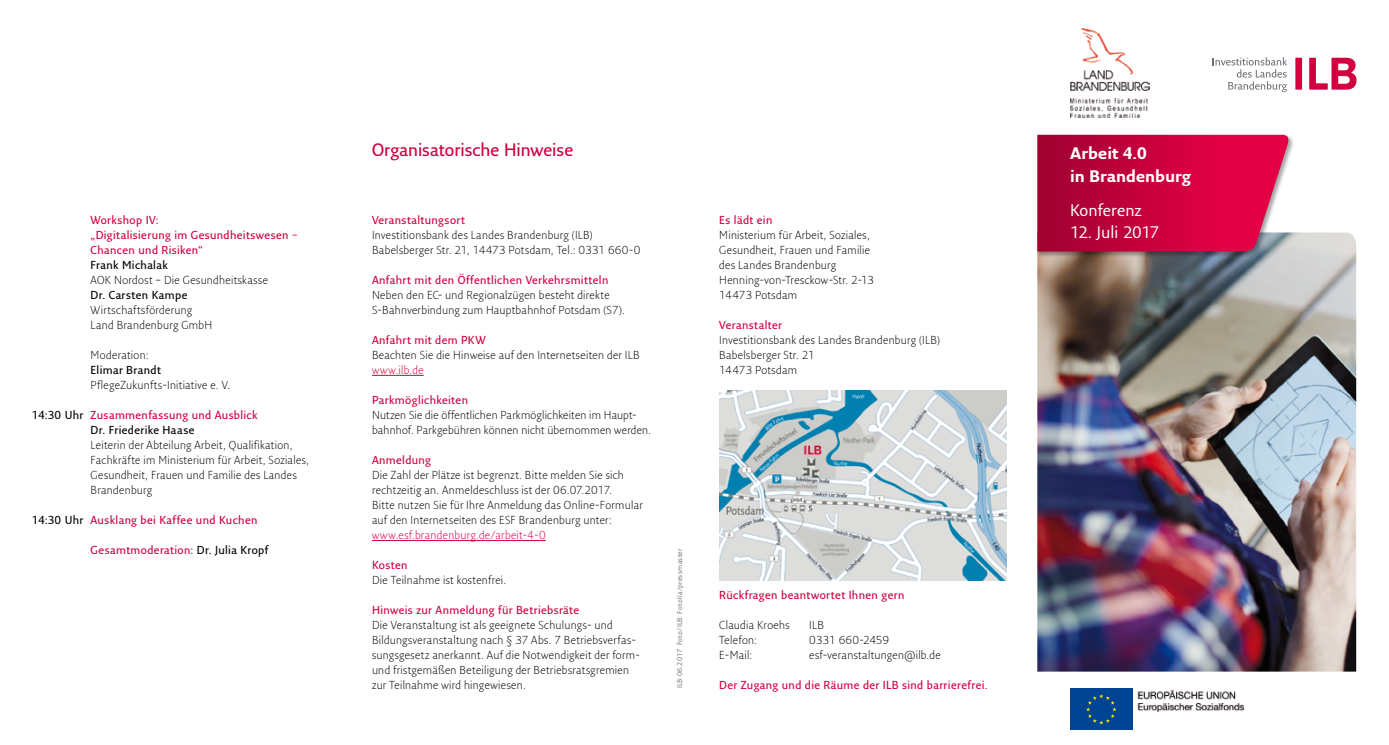
<style>
.page{position:relative;width:1389px;height:745px;background:#fff}
.page>*{position:absolute;margin:0;border:0;box-sizing:border-box;transform-origin:0 0}
.t1{font:600 17.5px "Fresco Sans Plus Pro";color:#d20040}
.t2{font:700 16.25px/22.5px "Fresco Sans Plus Pro";letter-spacing:-.005em;color:#fff}
.t3{font:16.25px "Fresco Sans Plus Pro";letter-spacing:-.025em;color:#fff}
.t4{font:16.25px "Fresco Sans Plus Pro";letter-spacing:-.005em;color:#fff}
.t5{font:300 11.25px/15px "Fresco Sans Plus Pro";letter-spacing:.03em;color:#000}
.t6{font:600 11.25px/15px "Fresco Sans Plus Pro";letter-spacing:.03em;color:#d20041}
.t7{font:600 11.25px/15px "Fresco Sans Plus Pro";letter-spacing:.03em;color:#000;text-align:center}
.t8{font:300 11.25px "Fresco Sans Plus Pro";letter-spacing:.03em;color:#d20041}
.t9{font:300 11.25px "Fresco Sans Plus Pro";letter-spacing:-.01em;color:#000}
.t10{font:6.88px "Fresco Sans Plus Pro";letter-spacing:.045em;color:#707172}
.s1{color:#d20041}
.s2{color:#000}
</style>
<div class="page">
<img style="left:1037px;top:232px;width:319px;height:439px">
<div style="left:1036px;top:133px;width:259px;height:124px;background:#000;opacity:.35"></div>
<svg style="left:1037px;top:135px;width:252px;height:116px;background:#c80d47"></svg>
<svg style="left:1295px;top:58px;width:62px;height:32px"></svg>
<svg style="left:1213px;top:57px;width:74px;height:35px"></svg>
<div style="left:1070px;top:688px;width:62px;height:41px;background:#004494"></div>
<svg style="left:1086px;top:694px;width:31px;height:30px"></svg>
<img style="left:719px;top:390px;width:287px;height:190px">
<hr style="left:372px;top:375px;width:52px;height:1px;background:#d20041">
<hr style="left:372px;top:540px;width:174px;height:1px;background:#d20041">
<img style="left:1070px;top:28px;width:80px;height:89px">
<img style="left:1137px;top:690px;width:108px;height:22px">
<p class="t6" style="left:91px;top:212px;width:209px">Workshop IV:<br>„Digitalisierung im Gesundheitswesen –<br>Chancen und Risiken“</p>
<p class="t7" style="left:91px;top:257px;width:79px">Frank Michalak</p>
<p class="t5" style="left:91px;top:272px;width:179px">AOK Nordost – Die Gesundheitskasse</p>
<p class="t7" style="left:91px;top:287px;width:98px">Dr. Carsten Kampe</p>
<p class="t5" style="left:91px;top:302px;width:123px">Wirtschaftsförderung<br>Land Brandenburg GmbH</p>
<p class="t5" style="left:91px;top:347px;width:59px">Moderation:</p>
<p class="t7" style="left:91px;top:362px;width:72px">Elimar Brandt</p>
<p class="t5" style="left:91px;top:377px;width:141px">PflegeZukunfts-Initiative e. V.</p>
<p class="t7" style="left:32px;top:407px;width:227px">14:30 Uhr <span class="s1">Zusammenfassung und Ausblick<br></span>Dr. Friederike Haase</p>
<p class="t5" style="left:91px;top:437px;width:220px">Leiterin der Abteilung Arbeit, Qualifikation, Fachkräfte im Ministerium für Arbeit, Soziales, Gesundheit, Frauen und Familie des Landes Brandenburg</p>
<p class="t6" style="left:32px;top:512px;width:227px"><span class="s2">14:30 Uhr</span> Ausklang bei Kaffee und Kuchen</p>
<p class="t6" style="left:91px;top:542px;width:179px">Gesamtmoderation: <span class="s2">Dr. Julia Kropf</span></p>
<h1 class="t1" style="left:372px;top:139px;width:203px">Organisatorische Hinweise</h1>
<p class="t6" style="left:372px;top:212px;width:94px">Veranstaltungsort</p>
<p class="t5" style="left:372px;top:227px;width:270px">Investitionsbank des Landes Brandenburg (ILB)<br>Babelsberger Str. 21, 14473 Potsdam, Tel.: 0331 660-0</p>
<p class="t6" style="left:372px;top:272px;width:238px">Anfahrt mit den Öffentlichen Verkehrsmitteln</p>
<p class="t5" style="left:372px;top:287px;width:254px">Neben den EC- und Regionalzügen besteht direkte<br>S-Bahnverbindung zum Hauptbahnhof Potsdam (S7).</p>
<p class="t6" style="left:372px;top:332px;width:115px">Anfahrt mit dem PKW</p>
<p class="t5" style="left:372px;top:347px;width:269px">Beachten Sie die Hinweise auf den Internetseiten der ILB</p>
<p class="t8" style="left:372px;top:362px;width:53px">www.ilb.de</p>
<p class="t6" style="left:372px;top:392px;width:98px">Parkmöglichkeiten</p>
<p class="t5" style="left:372px;top:407px;width:280px">Nutzen Sie die öffentlichen Parkmöglichkeiten im Haupt&shy;bahnhof. Parkgebühren können nicht übernommen werden.</p>
<p class="t6" style="left:372px;top:452px;width:61px">Anmeldung</p>
<p class="t5" style="left:372px;top:467px;width:272px">Die Zahl der Plätze ist begrenzt. Bitte melden Sie sich rechtzeitig an. Anmeldeschluss ist der 06.07.2017.<br>Bitte nutzen Sie für Ihre Anmeldung das Online-Formular auf den Internetseiten des ESF Brandenburg unter:</p>
<p class="t8" style="left:372px;top:527px;width:175px">www.esf.brandenburg.de/arbeit-4-0</p>
<p class="t6" style="left:372px;top:557px;width:37px">Kosten</p>
<p class="t5" style="left:372px;top:572px;width:136px">Die Teilnahme ist kostenfrei.</p>
<p class="t6" style="left:372px;top:602px;width:209px">Hinweis zur Anmeldung für Betriebsräte</p>
<p class="t5" style="left:372px;top:617px;width:269px">Die Veranstaltung ist als geeignete Schulungs- und Bildungsveranstaltung nach § 37 Abs. 7 Betriebsverfas&shy;sungsgesetz anerkannt. Auf die Notwendigkeit der form&shy;und fristgemäßen Beteiligung der Betriebsratsgremien zur Teilnahme wird hingewiesen.</p>
<p class="t10" style="left:675px;top:687px;width:141px;rotate:-90deg">ILB 06.2017 Foto/ILB: Fotolia/pressmaster</p>
<p class="t6" style="left:719px;top:212px;width:55px">Es lädt ein</p>
<p class="t5" style="left:719px;top:227px;width:156px">Ministerium für Arbeit, Soziales,<br>Gesundheit, Frauen und Familie des Landes Brandenburg<br>Henning-von-Tresckow-Str. 2-13<br>14473 Potsdam</p>
<p class="t6" style="left:719px;top:317px;width:64px">Veranstalter</p>
<p class="t5" style="left:719px;top:332px;width:222px">Investitionsbank des Landes Brandenburg (ILB)<br>Babelsberger Str. 21<br>14473 Potsdam</p>
<p class="t6" style="left:719px;top:587px;width:187px">Rückfragen beantwortet Ihnen gern</p>
<p class="t5" style="left:719px;top:617px;width:72px">Claudia Kroehs</p>
<p class="t5" style="left:809px;top:617px;width:16px">ILB</p>
<p class="t5" style="left:719px;top:632px;width:39px">Telefon:</p>
<p class="t9" style="left:809px;top:632px;width:81px">0331 660-2459</p>
<p class="t5" style="left:719px;top:647px;width:35px">E-Mail:</p>
<p class="t5" style="left:809px;top:647px;width:133px">esf-veranstaltungen@ilb.de</p>
<p class="t6" style="left:719px;top:677px;width:270px">Der Zugang und die Räume der ILB sind barrierefrei.</p>
<h2 class="t2" style="left:1070px;top:142px;width:123px">Arbeit 4.0<br>in Brandenburg</h2>
<h2 class="t4" style="left:1070px;top:199px;width:73px">Konferenz</h2>
<h2 class="t3" style="left:1070px;top:222px;width:91px">12. Juli 2017</h2>
</div>
